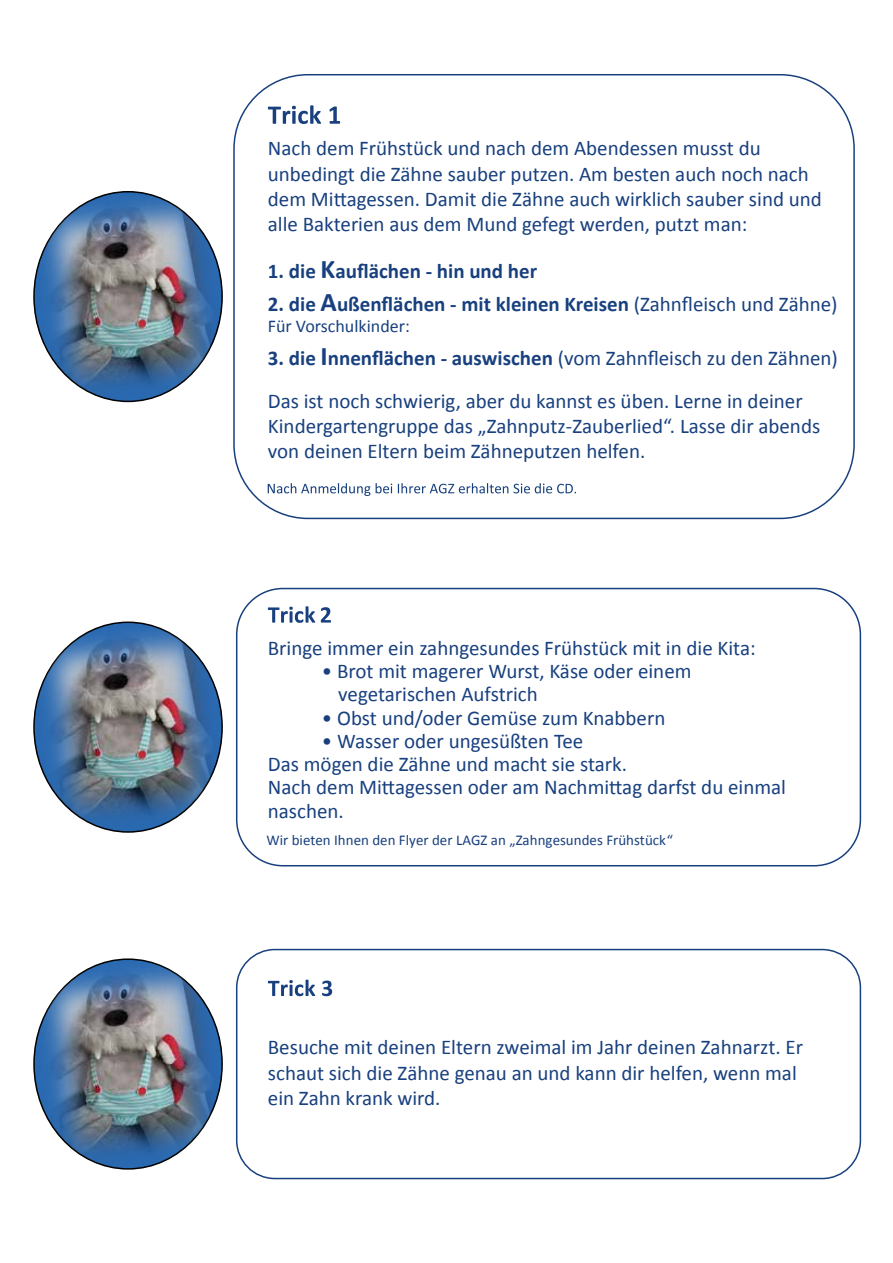
<style>
.page{position:relative;width:893px;height:1263px;background:#fff}
.page>*{position:absolute;margin:0;border:0;box-sizing:border-box;transform-origin:0 0}
.t1{font:21px/25.2px "Calibri";color:#18407e}
.t2{font:700 21px "Calibri";color:#18407e}
.t3{font:18px "Calibri";color:#18407e}
.t4{font:15px "Calibri";color:#18407e}
.s1{font-size:27px}
.s2{font-weight:400}
.s3{font-weight:700}
.s4{font-weight:700;font-size:27px}
.s5{color:#203b7b}
</style>
<div class="page">
<svg style="left:268px;top:105px;width:72px;height:19px"></svg>
<svg style="left:268px;top:483px;width:102px;height:13px"></svg>
<svg style="left:376px;top:483px;width:200px;height:10px"></svg>
<svg style="left:268px;top:606px;width:47px;height:17px"></svg>
<svg style="left:321px;top:607px;width:10px;height:16px"></svg>
<svg style="left:268px;top:980px;width:47px;height:16px"></svg>
<svg style="left:322px;top:980px;width:10px;height:16px"></svg>
<div style="left:236px;top:588px;width:625px;height:278px;border:2px solid #18407e;border-radius:46px"></div>
<div style="left:236px;top:949px;width:625px;height:230px;border:2px solid #18407e;border-radius:38px"></div>
<img style="left:34px;top:192px;width:188px;height:209px">
<img style="left:34px;top:622px;width:188px;height:210px">
<img style="left:34px;top:959px;width:188px;height:210px">
<p class="t1" style="left:268px;top:136px;width:555px">Nach dem Frühstück und nach dem Abendessen musst du unbedingt die Zähne sauber putzen. Am besten auch noch nach dem Mittagessen. Damit die Zähne auch wirklich sauber sind und alle Bakterien aus dem Mund gefegt werden, putzt man:</p>
<p class="t2" style="left:268px;top:258px;width:271px">1. die <span class="s1">K</span>auflächen - hin und her</p>
<p class="t2" style="left:268px;top:290px;width:571px">2. die <span class="s1">A</span>ußenflächen - mit kleinen Kreisen <span class="s2">(Zahnfleisch und Zähne)</span></p>
<p class="t3" style="left:268px;top:315px;width:143px">Für Vorschulkinder:</p>
<p class="t1" style="left:268px;top:336px;width:571px;line-height:43.2px"><span class="s3">3. die</span> <span class="s4">I</span><span class="s3">nnenflächen - auswischen</span> (vom Zahnfleisch zu den Zähnen)<br>Das ist noch schwierig, aber du kannst es üben. Lerne in deiner</p>
<p class="t1" style="left:268px;top:414px;width:554px">Kindergartengruppe das „Zahnputz-Zauberlied“. Lasse dir abends von deinen Eltern beim Zähneputzen helfen.</p>
<p class="t1" style="left:268px;top:635px;width:489px">Bringe immer ein zahngesundes Frühstück mit in die Kita:</p>
<p class="t1" style="left:338px;top:660px;width:355px;line-height:23.2px;text-indent:-16px">• Brot mit magerer Wurst, Käse oder einem vegetarischen Aufstrich</p>
<p class="t1" style="left:322px;top:705px;width:345px">• Obst und/oder Gemüse zum Knabbern</p>
<p class="t1" style="left:268px;top:729px;width:520px;line-height:23.2px;text-indent:54px">• Wasser oder ungesüßten Tee<br>Das mögen die Zähne und macht sie stark.<br>Nach dem Mittagessen oder am Nachmittag darfst du einmal naschen.</p>
<p class="t4" style="left:266px;top:830px;width:408px">Wir bieten Ihnen den Flyer der LAGZ an „Zahngesundes Frühstück<span class="s5">“</span></p>
<p class="t1" style="left:268px;top:1035px;width:537px">Besuche mit deinen Eltern zweimal im Jahr deinen Zahnarzt. Er schaut sich die Zähne genau an und kann dir helfen, wenn mal ein Zahn krank wird.</p>
</div>
